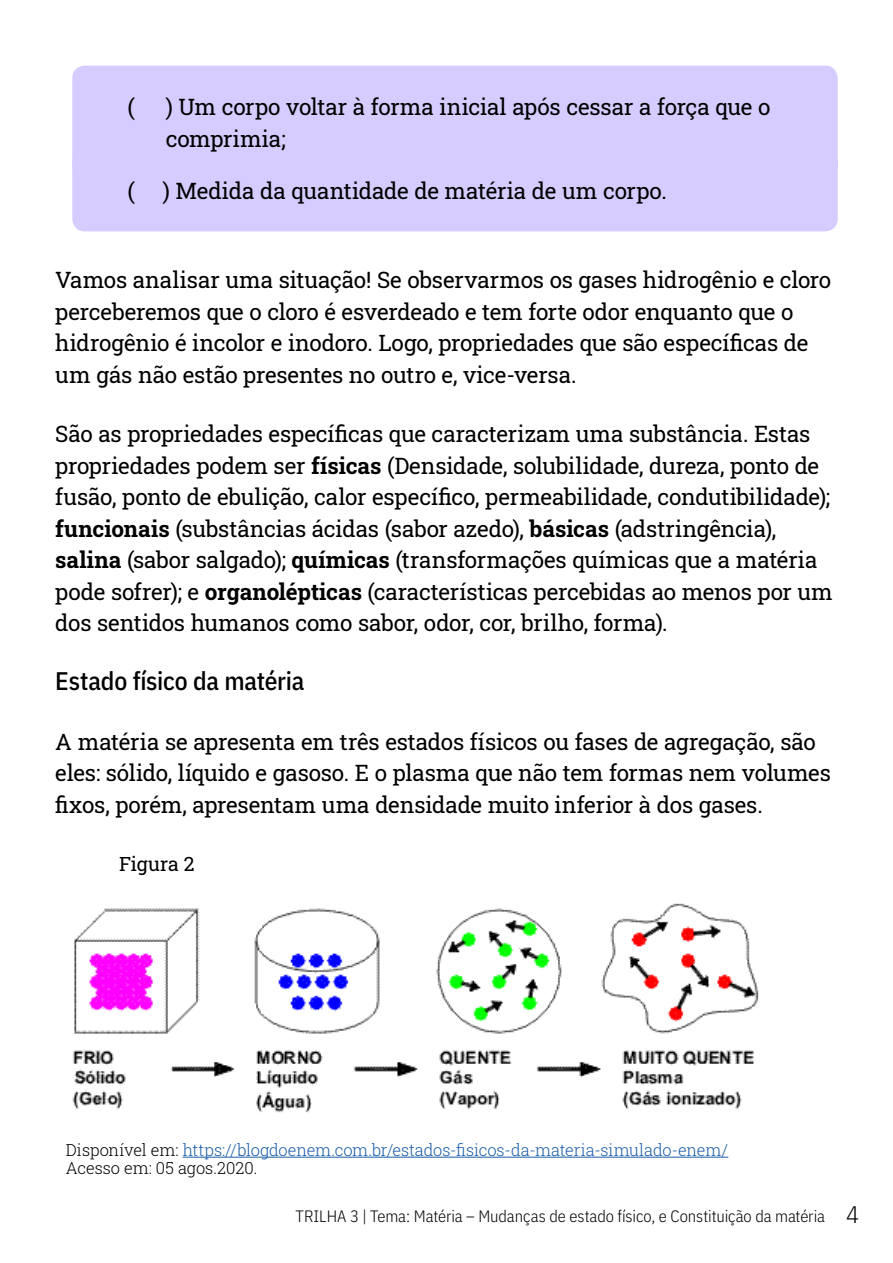
<style>
.page{position:relative;width:893px;height:1263px;background:#fff}
.page>*{position:absolute;margin:0;border:0;box-sizing:border-box;transform-origin:0 0}
.Texto_normal{font:500 25.5px "IBM Plex Sans Cond";letter-spacing:-.01em;color:#000}
.Texto_normal-2{font:22.5px/31.5px "Roboto Slab";letter-spacing:-.01em;color:#000}
._3_Quadro_amarelo_se{font:22.5px/31.5px "Roboto Slab";letter-spacing:-.005em;color:#000}
.Figura{font:19.5px "Roboto Slab";letter-spacing:-.005em;color:#000}
.Fonte_imagem{font:300 16.5px/18px "Roboto Slab";letter-spacing:-.005em;color:#195ca8}
.t1{font:300 16.5px "IBM Plex Sans Cond";letter-spacing:-.005em;color:#000}
.s1{font-weight:700}
.s2{color:#000}
.s3{font-size:24px}
</style>
<div class="page">
<div style="left:72px;top:66px;width:766px;height:113px;background:#d6ccff;border-radius:13px"></div>
<div style="left:72px;top:150px;width:766px;height:81px;background:#d6ccff;border-radius:13px"></div>
<img style="left:72px;top:903px;width:687px;height:210px">
<hr style="left:183px;top:1157px;width:545px;height:1px;background:#195ca8">
<p class="_3_Quadro_amarelo_se" style="left:128px;top:91px;width:9px">(</p>
<p class="_3_Quadro_amarelo_se" style="left:166px;top:91px;width:606px">) Um corpo voltar à forma inicial após cessar a força que o comprimia;</p>
<p class="_3_Quadro_amarelo_se" style="left:128px;top:175px;width:541px">( ) Medida da quantidade de matéria de um corpo.</p>
<p class="Texto_normal-2" style="left:55px;top:264px;width:777px">Vamos analisar uma situação! Se observarmos os gases hidrogênio e cloro perceberemos que o cloro é esverdeado e tem forte odor enquanto que o hidrogênio é incolor e inodoro. Logo, propriedades que são específicas de um gás não estão presentes no outro e, vice-versa.</p>
<p class="Texto_normal-2" style="left:55px;top:418px;width:779px">São as propriedades específicas que caracterizam uma substância. Estas propriedades podem ser <span class="s1">físicas</span> (Densidade, solubilidade, dureza, ponto de fusão, ponto de ebulição, calor específico, permeabilidade, condutibilidade); <span class="s1">funcionais</span> (substâncias ácidas (sabor azedo), <span class="s1">básicas</span> (adstringência), <span class="s1">salina</span> (sabor salgado); <span class="s1">químicas</span> (transformações químicas que a matéria pode sofrer); e <span class="s1">organolépticas</span> (características percebidas ao menos por um dos sentidos humanos como sabor, odor, cor, brilho, forma).</p>
<p class="Texto_normal" style="left:55px;top:661px;width:251px">Estado físico da matéria</p>
<p class="Texto_normal-2" style="left:55px;top:725px;width:777px">A matéria se apresenta em três estados físicos ou fases de agregação, são eles: sólido, líquido e gasoso. E o plasma que não tem formas nem volumes fixos, porém, apresentam uma densidade muito inferior à dos gases.</p>
<p class="Figura" style="left:119px;top:850px;width:77px">Figura 2</p>
<p class="Fonte_imagem" style="left:66px;top:1140px;width:664px"><span class="s2">Disponível em:</span> https://blogdoenem.com.br/estados-fisicos-da-materia-simulado-enem/<br><span class="s2">Acesso em: 05 agos.2020.</span></p>
<p class="t1" style="left:295px;top:1203px;width:565px">TRILHA 3 | Tema: Matéria – Mudanças de estado físico, e Constituição da matéria <span class="s3">4</span></p>
</div>
